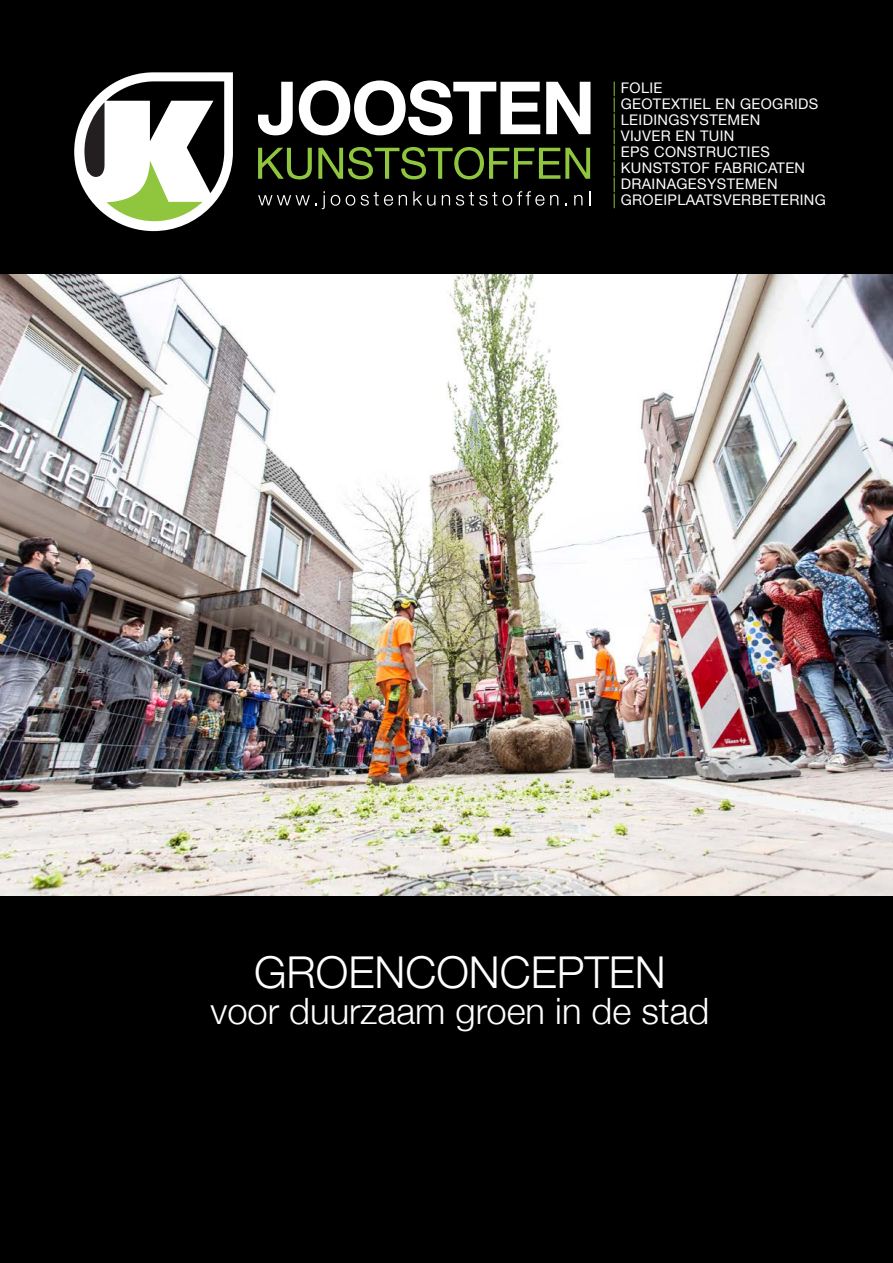
<style>
.page{position:relative;width:893px;height:1263px;background:#fff}
.page>*{position:absolute;margin:0;border:0;box-sizing:border-box;transform-origin:0 0}
.t1{font:300 43.95px "Helvetica Neue";color:#fff}
.t2{font:300 36.3px "Helvetica Neue";color:#fff}
.t3{font:14.55px/16px "Helvetica Neue";letter-spacing:.025em;color:#fff}
.s1{color:#8fc63e}
</style>
<div class="page">
<div style="left:0;top:0;width:893px;height:275px;background:#000001"></div>
<div style="left:0;top:895px;width:893px;height:367px;background:#000001"></div>
<img style="left:0;top:275px;width:893px;height:620px">
<svg style="left:258px;top:82px;width:35px;height:53px"></svg>
<svg style="left:299px;top:80px;width:241px;height:55px"></svg>
<svg style="left:546px;top:82px;width:44px;height:52px"></svg>
<svg style="left:258px;top:148px;width:54px;height:31px"></svg>
<svg style="left:318px;top:147px;width:272px;height:32px"></svg>
<svg style="left:74px;top:72px;width:159px;height:160px"></svg>
<svg style="left:258px;top:195px;width:58px;height:10px"></svg>
<svg style="left:322px;top:191px;width:3px;height:18px"></svg>
<svg style="left:331px;top:195px;width:9px;height:11px"></svg>
<svg style="left:346px;top:195px;width:9px;height:11px"></svg>
<svg style="left:361px;top:192px;width:32px;height:14px"></svg>
<svg style="left:399px;top:195px;width:8px;height:10px"></svg>
<svg style="left:413px;top:191px;width:22px;height:15px"></svg>
<svg style="left:442px;top:195px;width:8px;height:10px"></svg>
<svg style="left:456px;top:192px;width:41px;height:14px"></svg>
<svg style="left:503px;top:191px;width:41px;height:15px"></svg>
<svg style="left:550px;top:195px;width:8px;height:10px"></svg>
<svg style="left:574px;top:195px;width:8px;height:10px"></svg>
<svg style="left:589px;top:191px;width:1px;height:14px"></svg>
<p class="t3" style="left:613px;top:80px;width:215px"><span class="s1">|</span> FOLIE<br><span class="s1">|</span> GEOTEXTIEL EN GEOGRIDS<br><span class="s1">|</span> LEIDINGSYSTEMEN<br><span class="s1">|</span> VIJVER EN TUIN<br><span class="s1">|</span> EPS CONSTRUCTIES<br><span class="s1">|</span> KUNSTSTOF FABRICATEN<br><span class="s1">|</span> DRAINAGESYSTEMEN<br><span class="s1">|</span> GROEIPLAATSVERBETERING</p>
<h1 class="t1" style="left:254px;top:937px;width:413px">GROENCONCEPTEN</h1>
<h2 class="t2" style="left:210px;top:982px;width:500px">voor duurzaam groen in de stad</h2>
</div>
